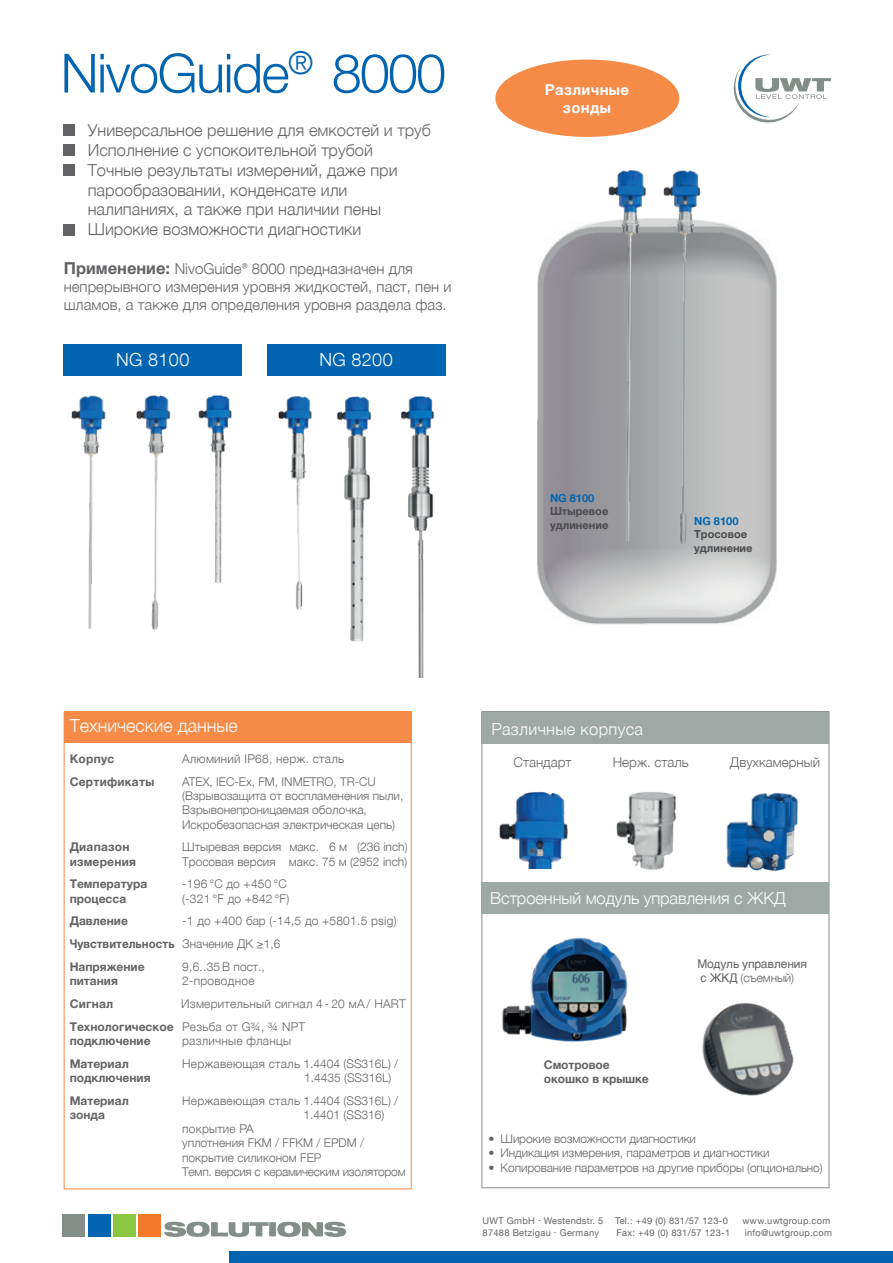
<style>
.page{position:relative;width:893px;height:1263px;background:#fff}
.page>*{position:absolute;margin:0;border:0;box-sizing:border-box;transform-origin:0 0}
.t1{font:300 54px "Helvetica Neue LT Com";letter-spacing:-.03em;color:#0164b0}
.t2{font:300 18px "Helvetica Neue LTCYR";color:#fff}
.t3{font:300 18px "Helvetica Neue LT Com";letter-spacing:.02em;color:#fff}
.t4{font:300 16.5px/19.8px "Helvetica Neue LTCYR";color:#636366}
.t5{font:300 16.5px "Helvetica Neue LTCYR";letter-spacing:-.005em;color:#fff}
.t6{font:300 16.5px "Helvetica Neue LTCYR";letter-spacing:.02em;color:#fff}
.t7{font:300 15px/18px "Helvetica Neue LTCYR";color:#636366}
.t8{font:700 15px "Helvetica Neue LTCYR";letter-spacing:.02em;color:#fff}
.t9{font:300 13.5px "Helvetica Neue LTCYR";color:#636366}
.t10{font:300 12px/14.2px "Helvetica Neue LTCYR";color:#636366}
.t11{font:700 12px/14.2px "Helvetica Neue LTCYR";color:#636366}
.t12{font:300 12px "Helvetica Neue LTCYR";letter-spacing:.02em;color:#636366}
.t13{font:300 12px/14.2px "Helvetica Neue LTCYR";letter-spacing:-.02em;color:#636366}
.t14{font:300 12px "Helvetica Neue LT Com";letter-spacing:.02em;color:#636366}
.t15{font:12px/14.4px "Helvetica LTCYR";letter-spacing:-.01em;color:#636366}
.t16{font:700 12px "Helvetica Neue LTCYR";letter-spacing:.02em;color:#636366}
.t17{font:300 12px "Helvetica Neue LT Com";color:#636366}
.t18{font:700 11.1px/13.4px "Helvetica Neue LTCYR";color:#4b4c4d}
.t19{font:700 11.1px "Helvetica Neue LTCYR";color:#0164b0}
.t20{font:9.3px "Helvetica Neue LT Com";letter-spacing:.03em;color:#636366}
.s1{font-weight:700;font-size:16.5px}
.s2{font-family:"Helvetica Neue LT Com";font-weight:700;font-size:16.5px}
.s3{font-family:"Helvetica Neue LT Com"}
.s4{font-family:"Helvetica Neue LTCYR"}
.s5{font-weight:300}
.s6{font-family:"Helvetica Neue LT Com";font-weight:300}
.s7{font-family:"Helvetica Neue LTCYR";font-weight:300}
</style>
<div class="page">
<img style="left:538px;top:223px;width:239px;height:402px">
<svg style="left:733px;top:55px;width:98px;height:68px"></svg>
<div style="left:63px;top:1215px;width:22px;height:22px;background:#848e89"></div>
<div style="left:88px;top:1215px;width:22px;height:22px;background:#0164b0"></div>
<div style="left:114px;top:1215px;width:22px;height:22px;background:#8bc640"></div>
<div style="left:139px;top:1215px;width:22px;height:22px;background:#f4792a"></div>
<svg style="left:164px;top:1222px;width:182px;height:15px"></svg>
<div style="left:230px;top:1251px;width:663px;height:12px;background:#0164b0"></div>
<img style="left:572px;top:170px;width:82px;height:370px">
<img style="left:654px;top:170px;width:66px;height:383px">
<img style="left:502px;top:937px;width:126px;height:105px">
<img style="left:702px;top:1003px;width:92px;height:93px">
<img style="left:642px;top:792px;width:35px;height:78px">
<img style="left:726px;top:792px;width:72px;height:79px">
<div style="left:267px;top:344px;width:178px;height:31px;background:#0164b0"></div>
<div style="left:63px;top:344px;width:179px;height:31px;background:#0164b0"></div>
<img style="left:71px;top:395px;width:35px;height:234px">
<img style="left:136px;top:395px;width:35px;height:235px">
<img style="left:198px;top:395px;width:34px;height:188px">
<img style="left:394px;top:372px;width:52px;height:305px">
<img style="left:278px;top:396px;width:34px;height:214px">
<img style="left:332px;top:375px;width:59px;height:267px">
<img style="left:499px;top:791px;width:150px;height:77px">
<div style="left:64px;top:125px;width:11px;height:11px;background:#636366"></div>
<div style="left:64px;top:145px;width:11px;height:11px;background:#636366"></div>
<div style="left:64px;top:164px;width:11px;height:12px;background:#636366"></div>
<div style="left:64px;top:224px;width:11px;height:11px;background:#636366"></div>
<div style="left:495px;top:60px;width:184px;height:77px;background:#f68a47;border-radius:50%"></div>
<div style="left:64px;top:711px;width:348px;height:32px;background:#f68a47"></div>
<div style="left:481px;top:712px;width:348px;height:31px;background:#9ea8a4"></div>
<div style="left:481px;top:882px;width:348px;height:31px;background:#9ea8a4"></div>
<p class="t1" style="left:61px;top:40px;width:387px">NivoGuide<sup>®</sup> 8000</p>
<p class="t4" style="left:88px;top:121px;width:345px">Универсальное решение для емкостей и труб</p>
<p class="t4" style="left:88px;top:140px;width:287px">Исполнение с успокоительной трубой</p>
<p class="t4" style="left:88px;top:160px;width:311px">Точные результаты измерений, даже при парообразовании, конденсате или налипаниях, а также при наличии пены</p>
<p class="t4" style="left:88px;top:220px;width:275px">Широкие возможности диагностики</p>
<p class="t7" style="left:64px;top:260px;width:389px"><span class="s1">Применение</span><span class="s2">:</span> NivoGuide® 8000 предназначен для непрерывного измерения уровня жидкостей, паст, пен и шламов, а также для определения уровня раздела фаз.</p>
<p class="t3" style="left:116px;top:349px;width:75px">NG 8100</p>
<p class="t3" style="left:319px;top:349px;width:75px">NG 8200</p>
<p class="t8" style="left:545px;top:81px;width:86px">Различные</p>
<p class="t8" style="left:563px;top:99px;width:49px">зонды</p>
<p class="t19" style="left:550px;top:492px;width:46px">NG 8100</p>
<p class="t18" style="left:550px;top:505px;width:60px">Штыревое удлинение</p>
<p class="t19" style="left:694px;top:515px;width:46px">NG 8100</p>
<p class="t18" style="left:694px;top:528px;width:60px">Тросовое удлинение</p>
<p class="t2" style="left:70px;top:716px;width:170px">Технические данные</p>
<p class="t11" style="left:70px;top:752px;width:46px">Корпус</p>
<p class="t12" style="left:182px;top:752px;width:163px">Алюминий IP68, нерж. сталь</p>
<p class="t16" style="left:70px;top:775px;width:86px">Сертификаты</p>
<p class="t10" style="left:182px;top:775px;width:223px"><span class="s3">ATEX, IEC-Ex, FM, INMETRO, TR-CU (</span>Взрывозащита от воспламенения пыли, Взрывонепроницаемая оболочка, Искробезопасная электрическая цепь)</p>
<p class="t16" style="left:70px;top:840px;width:61px">Диапазон</p>
<p class="t10" style="left:182px;top:840px;width:227px">Штыревая версия макс. 6 м (236 inch)</p>
<p class="t16" style="left:70px;top:855px;width:68px">измерения</p>
<p class="t10" style="left:182px;top:854px;width:227px">Тросовая версия макс. 75 м (2952 inch)</p>
<p class="t11" style="left:70px;top:877px;width:79px">Температура</p>
<p class="t14" style="left:182px;top:877px;width:106px">-196 °C <span class="s4">до</span> +450 °C</p>
<p class="t11" style="left:70px;top:891px;width:58px">процесса</p>
<p class="t14" style="left:182px;top:891px;width:109px">(-321 °F <span class="s4">до</span> +842 °F)</p>
<p class="t11" style="left:70px;top:914px;width:60px">Давление</p>
<p class="t14" style="left:182px;top:914px;width:216px">-1 <span class="s4">до</span> +400 <span class="s4">бар</span> (-14,5 <span class="s4">до</span> +5801.5 psig)</p>
<p class="t11" style="left:70px;top:937px;width:212px">Чувствительность <span class="s5">Значение ДК</span> <span class="s6">≥1,6</span></p>
<p class="t11" style="left:70px;top:960px;width:76px">Напряжение</p>
<p class="t14" style="left:182px;top:959px;width:84px">9,6..35<span class="s4">В пост.</span>,</p>
<p class="t11" style="left:70px;top:974px;width:50px">питания</p>
<p class="t12" style="left:182px;top:974px;width:74px">2-проводное</p>
<p class="t11" style="left:70px;top:997px;width:45px">Cигнал</p>
<p class="t12" style="left:181px;top:997px;width:226px">Измерительный сигнал <span class="s3">4 - 20</span> мА <span class="s3">/ HART</span></p>
<p class="t11" style="left:70px;top:1019px;width:237px">Технологическое <span class="s5">Резьба от</span> <span class="s6">G¾, ¾ NPT </span>подключение</p>
<p class="t12" style="left:182px;top:1034px;width:110px">различные фланцы</p>
<p class="t11" style="left:70px;top:1056px;width:61px">Материал</p>
<p class="t12" style="left:182px;top:1057px;width:218px">Нержавеющая сталь <span class="s3">1.4404 (SS316L) /</span></p>
<p class="t11" style="left:70px;top:1071px;width:82px">подключения</p>
<p class="t17" style="left:304px;top:1070px;width:89px">1.4435 (SS316L)</p>
<p class="t11" style="left:70px;top:1093px;width:61px">Материал</p>
<p class="t12" style="left:182px;top:1094px;width:218px">Нержавеющая сталь <span class="s3">1.4404 (SS316L) /</span></p>
<p class="t11" style="left:70px;top:1108px;width:37px">зонда</p>
<p class="t17" style="left:304px;top:1107px;width:82px">1.4401 (SS316)</p>
<p class="t13" style="left:182px;top:1122px;width:225px">покрытие <span class="s3">PA<br></span>уплотнения <span class="s3">FKM / FFKM / EPDM / </span>покрытие силиконом FEP<br>Темп. версия с керамическим изолятором</p>
<p class="t6" style="left:491px;top:720px;width:153px">Различные корпуса</p>
<p class="t9" style="left:513px;top:754px;width:60px">Стандарт</p>
<p class="t9" style="left:613px;top:754px;width:77px">Нерж. сталь</p>
<p class="t9" style="left:730px;top:754px;width:92px">Двухкамерный</p>
<p class="t5" style="left:490px;top:889px;width:297px">Встроенный модуль управления с ЖКД</p>
<p class="t11" style="left:544px;top:1057px;width:106px">Смотровое окошко в крышке</p>
<p class="t15" style="left:697px;top:956px;width:111px">Модуль управления с ЖКД <span class="s7">(съемный)</span></p>
<p class="t10" style="left:489px;top:1132px;width:209px">• Широкие возможности диагностики</p>
<p class="t10" style="left:489px;top:1146px;width:282px">• Индикация измерения, параметров и диагностики</p>
<p class="t10" style="left:489px;top:1160px;width:336px">• Копирование параметров на другие приборы (опционально)</p>
<p class="t20" style="left:483px;top:1215px;width:122px">UWT GmbH . Westendstr. 5</p>
<p class="t20" style="left:615px;top:1215px;width:114px">Tel.: +49 (0) 831/57 123-0</p>
<p class="t20" style="left:742px;top:1215px;width:89px">www.uwtgroup.com</p>
<p class="t20" style="left:483px;top:1227px;width:118px">87488 Betzigau . Germany</p>
<p class="t20" style="left:617px;top:1227px;width:115px">Fax: +49 (0) 831/57 123-1</p>
<p class="t20" style="left:745px;top:1227px;width:89px">info@uwtgroup.com</p>
</div>
